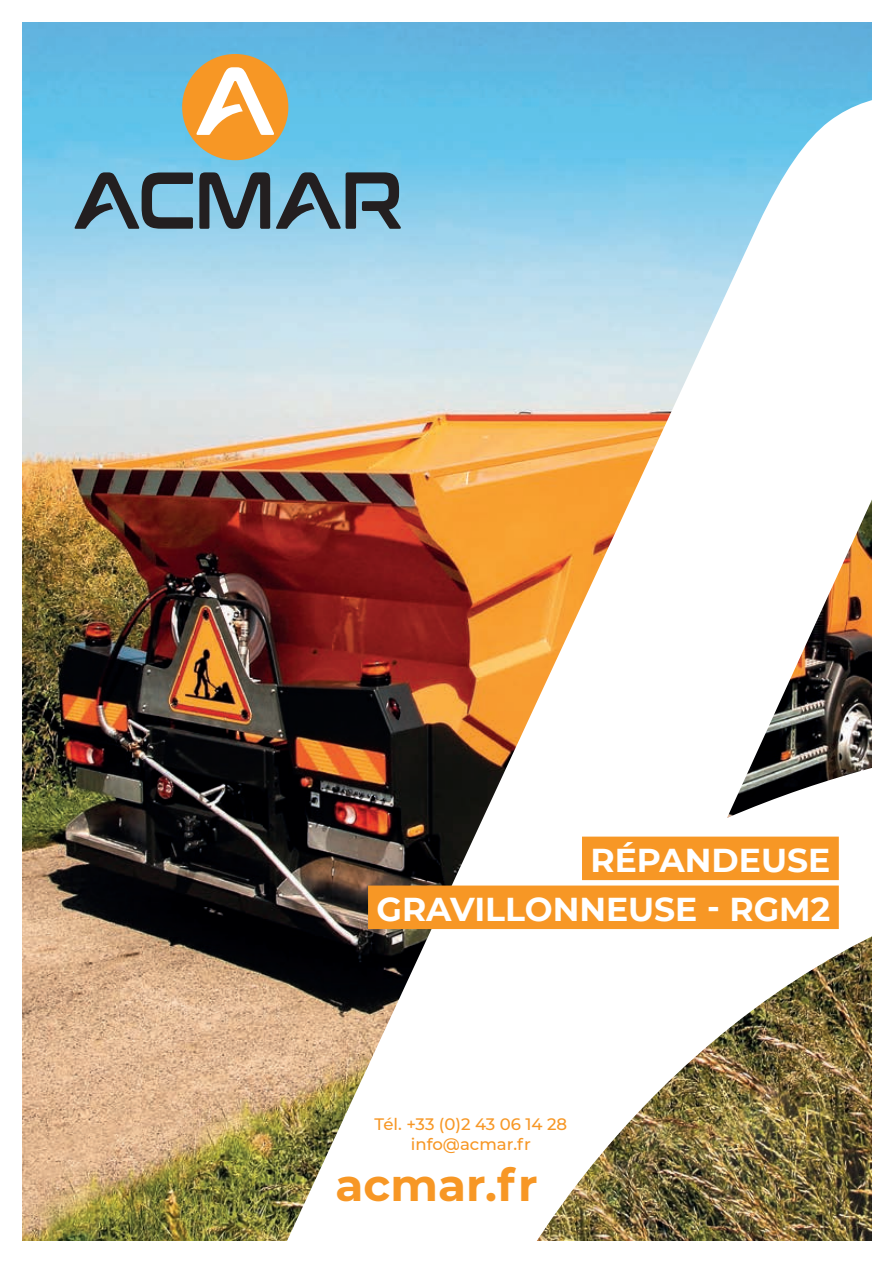
<style>
.page{position:relative;width:893px;height:1263px;background:#fff}
.page>*{position:absolute;margin:0;border:0;box-sizing:border-box;transform-origin:0 0}
.t1{font:700 45.3px "Montserrat";color:#f79725}
.t2{font:700 33px/48.9px "Montserrat";color:#fff;text-align:right}
.t3{font:500 16.5px/19.8px "Montserrat";color:#f79725;text-align:center}
</style>
<div class="page">
<img style="left:23px;top:22px;width:848px;height:1218px">
<img style="left:280px;top:95px;width:592px;height:1146px">
<div style="left:582px;top:837px;width:257px;height:43px;background:#f79725"></div>
<div style="left:368px;top:885px;width:471px;height:44px;background:#f79725"></div>
<div style="left:182px;top:54px;width:106px;height:106px;background:#f79725;border-radius:50%"></div>
<svg style="left:199px;top:172px;width:71px;height:57px;background:#4f6c79"></svg>
<svg style="left:276px;top:172px;width:125px;height:57px;background:#5a7f91"></svg>
<svg style="left:196px;top:67px;width:78px;height:68px"></svg>
<svg style="left:75px;top:172px;width:118px;height:57px;background:#5d8396"></svg>
<h2 class="t2" style="left:377px;top:834px;width:455px">RÉPANDEUSE<br>GRAVILLONNEUSE - RGM2</h2>
<p class="t3" style="left:375px;top:1114px;width:194px">Tél. +33 (0)2 43 06 14 28 info@acmar.fr</p>
<h1 class="t1" style="left:335px;top:1152px;width:204px">acmar.fr</h1>
</div>
